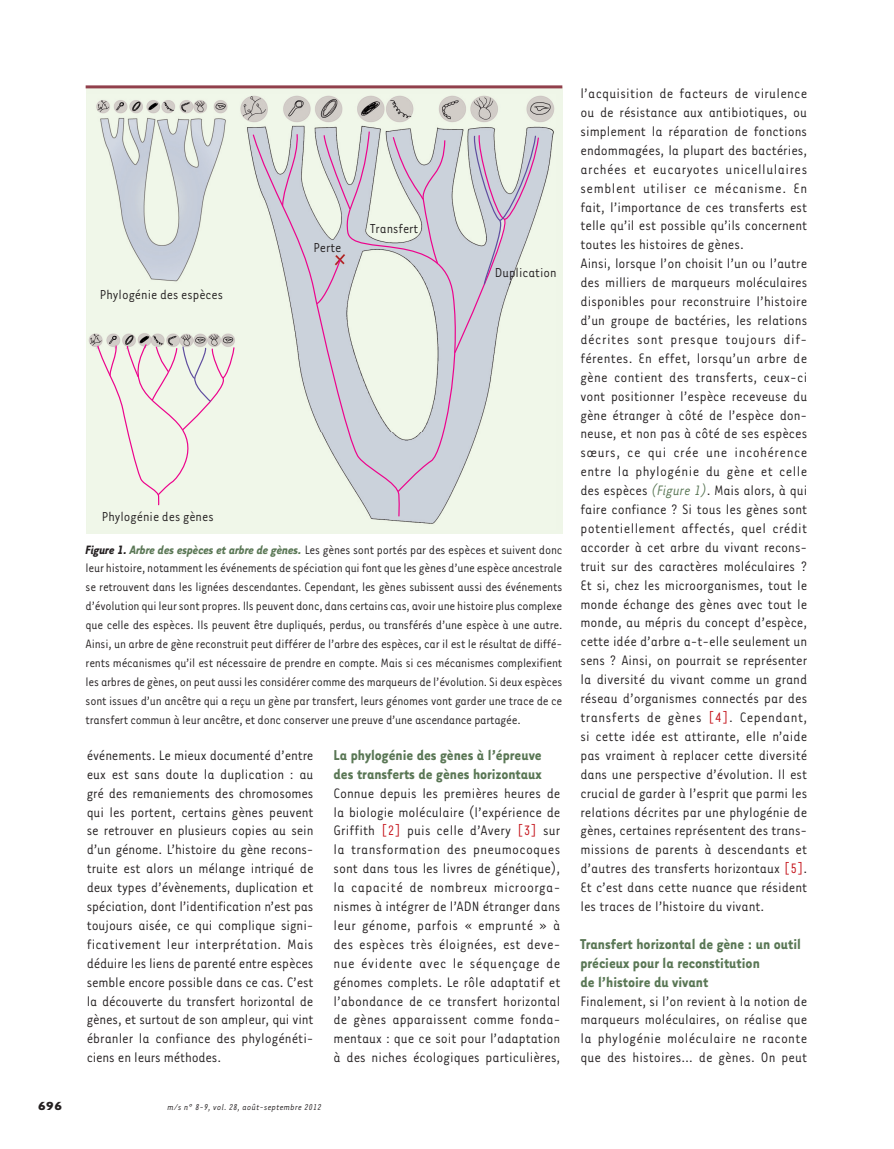
<style>
.page{position:relative;width:894px;height:1149px;background:#fff}
.page>*{position:absolute;margin:0;border:0;box-sizing:border-box;transform-origin:0 0}
.t1{font:700 16.5px/18.9px "Tarzana Narrow";color:#5a7755}
.t2{font:15.75px/18.9px "Tarzana Narrow";color:#231f20;text-align:justify}
.t3{font:15px "Tarzana Narrow";color:#231f20}
.t4{font:13.95px/18.9px "Tarzana Narrow";letter-spacing:-.015em;color:#231f20;text-align:justify}
.t5{font:700 13.5px "Tarzana Wide";color:#231f20}
.t6{font:italic 9.75px "Tarzana Narrow";letter-spacing:.025em;color:#231f20}
.s1{font-weight:700;font-style:italic}
.s2{font-weight:700;font-style:italic;color:#5a7755}
.s3{color:#c4121a}
.s4{font-style:italic;color:#5a7755}
</style>
<div class="page">
<div style="left:86px;top:88px;width:476px;height:446px;background:#eff6e8"></div>
<img style="left:88px;top:95px;width:467px;height:429px">
<svg style="left:251px;top:133px;width:149px;height:384px"></svg>
<svg style="left:281px;top:133px;width:17px;height:74px"></svg>
<svg style="left:323px;top:134px;width:20px;height:77px"></svg>
<svg style="left:316px;top:258px;width:25px;height:47px"></svg>
<svg style="left:343px;top:130px;width:119px;height:363px"></svg>
<svg style="left:391px;top:136px;width:55px;height:129px"></svg>
<svg style="left:453px;top:134px;width:86px;height:220px"></svg>
<svg style="left:96px;top:343px;width:139px;height:163px"></svg>
<hr style="left:86px;top:85px;width:476px;height:3px;background:#913f4b">
<p class="t3" style="left:100px;top:289px;width:125px">Phylogénie des espèces</p>
<p class="t3" style="left:102px;top:512px;width:113px">Phylogénie des gènes</p>
<p class="t3" style="left:313px;top:243px;width:30px">Perte</p>
<p class="t3" style="left:370px;top:223px;width:50px">Transfert</p>
<p class="t3" style="left:494px;top:267px;width:63px">Duplication</p>
<p class="t4" style="left:86px;top:541px;width:478px"><span class="s1">Figure 1.</span> <span class="s2">Arbre des espèces et arbre de gènes.</span> Les gènes sont portés par des espèces et suivent donc leur histoire, notamment les événements de spéciation qui font que les gènes d’une espèce ancestrale se retrouvent dans les lignées descendantes. Cependant, les gènes subissent aussi des événements d’évolution qui leur sont propres. Ils peuvent donc, dans certains cas, avoir une histoire plus complexe que celle des espèces. Ils peuvent être dupliqués, perdus, ou transférés d’une espèce à une autre.<br>Ainsi, un arbre de gène reconstruit peut différer de l’arbre des espèces, car il est le résultat de diffé&shy;rents mécanismes qu’il est nécessaire de prendre en compte. Mais si ces mécanismes complexifient les arbres de gènes, on peut aussi les considérer comme des marqueurs de l’évolution. Si deux espèces sont issues d’un ancêtre qui a reçu un gène par transfert, leurs génomes vont garder une trace de ce transfert commun à leur ancêtre, et donc conserver une preuve d’une ascendance partagée.</p>
<p class="t2" style="left:87px;top:747px;width:228px">événements. Le mieux documenté d’entre eux est sans doute la duplication : au gré des remaniements des chromosomes qui les portent, certains gènes peuvent se retrouver en plusieurs copies au sein d’un génome. L’histoire du gène recons&shy;truite est alors un mélange intriqué de deux types d’évènements, duplication et spéciation, dont l’identification n’est pas toujours aisée, ce qui complique signi&shy;ficativement leur interprétation. Mais déduire les liens de parenté entre espèces semble encore possible dans ce cas. C’est la découverte du transfert horizontal de gènes, et surtout de son ampleur, qui vint ébranler la confiance des phylogénéti&shy;ciens en leurs méthodes.</p>
<p class="t1" style="left:333px;top:747px;width:209px">La phylogénie des gènes à l’épreuve des transferts de gènes horizontaux</p>
<p class="t2" style="left:333px;top:785px;width:228px">Connue depuis les premières heures de la biologie moléculaire (l’expérience de Griffith <span class="s3">[2]</span> puis celle d’Avery <span class="s3">[3]</span> sur la transformation des pneumocoques sont dans tous les livres de génétique), la capacité de nombreux microorga&shy;nismes à intégrer de l’ADN étranger dans leur génome, parfois « emprunté » à des espèces très éloignées, est deve&shy;nue évidente avec le séquençage de génomes complets. Le rôle adaptatif et l’abondance de ce transfert horizontal de gènes apparaissent comme fonda&shy;mentaux : que ce soit pour l’adaptation à des niches écologiques particulières,</p>
<p class="t5" style="left:38px;top:1101px;width:26px">696</p>
<p class="t6" style="left:167px;top:1103px;width:155px">m/s n° 8-9, vol. 28, août-septembre 2012</p>
<p class="t2" style="left:580px;top:85px;width:228px;text-align:left">l’acquisition de facteurs de virulence ou de résistance aux antibiotiques, ou simplement la réparation de fonctions endommagées, la plupart des bactéries, archées et eucaryotes unicellulaires semblent utiliser ce mécanisme. En fait, l’importance de ces transferts est telle qu’il est possible qu’ils concernent toutes les histoires de gènes.<br>Ainsi, lorsque l’on choisit l’un ou l’autre des milliers de marqueurs moléculaires disponibles pour reconstruire l’histoire d’un groupe de bactéries, les relations décrites sont presque toujours dif&shy;férentes. En effet, lorsqu’un arbre de gène contient des transferts, ceux-ci vont positionner l’espèce receveuse du gène étranger à côté de l’espèce don&shy;neuse, et non pas à côté de ses espèces sœurs, ce qui crée une incohérence entre la phylogénie du gène et celle des espèces <span class="s4">(Figure 1)</span>. Mais alors, à qui faire confiance ? Si tous les gènes sont potentiellement affectés, quel crédit accorder à cet arbre du vivant recons&shy;truit sur des caractères moléculaires ?<br>Et si, chez les microorganismes, tout le monde échange des gènes avec tout le monde, au mépris du concept d’espèce, cette idée d’arbre a-t-elle seulement un sens ? Ainsi, on pourrait se représenter la diversité du vivant comme un grand réseau d’organismes connectés par des transferts de gènes <span class="s3">[4]</span>. Cependant, si cette idée est attirante, elle n’aide pas vraiment à replacer cette diversité dans une perspective d’évolution. Il est crucial de garder à l’esprit que parmi les relations décrites par une phylogénie de gènes, certaines représentent des trans&shy;missions de parents à descendants et d’autres des transferts horizontaux <span class="s3">[5]</span>.<br>Et c’est dans cette nuance que résident les traces de l’histoire du vivant.</p>
<p class="t1" style="left:580px;top:936px;width:222px">Transfert horizontal de gène : un outil précieux pour la reconstitution<br>de l’histoire du vivant</p>
<p class="t2" style="left:580px;top:993px;width:228px">Finalement, si l’on revient à la notion de marqueurs moléculaires, on réalise que la phylogénie moléculaire ne raconte que des histoires… de gènes. On peut</p>
</div>
